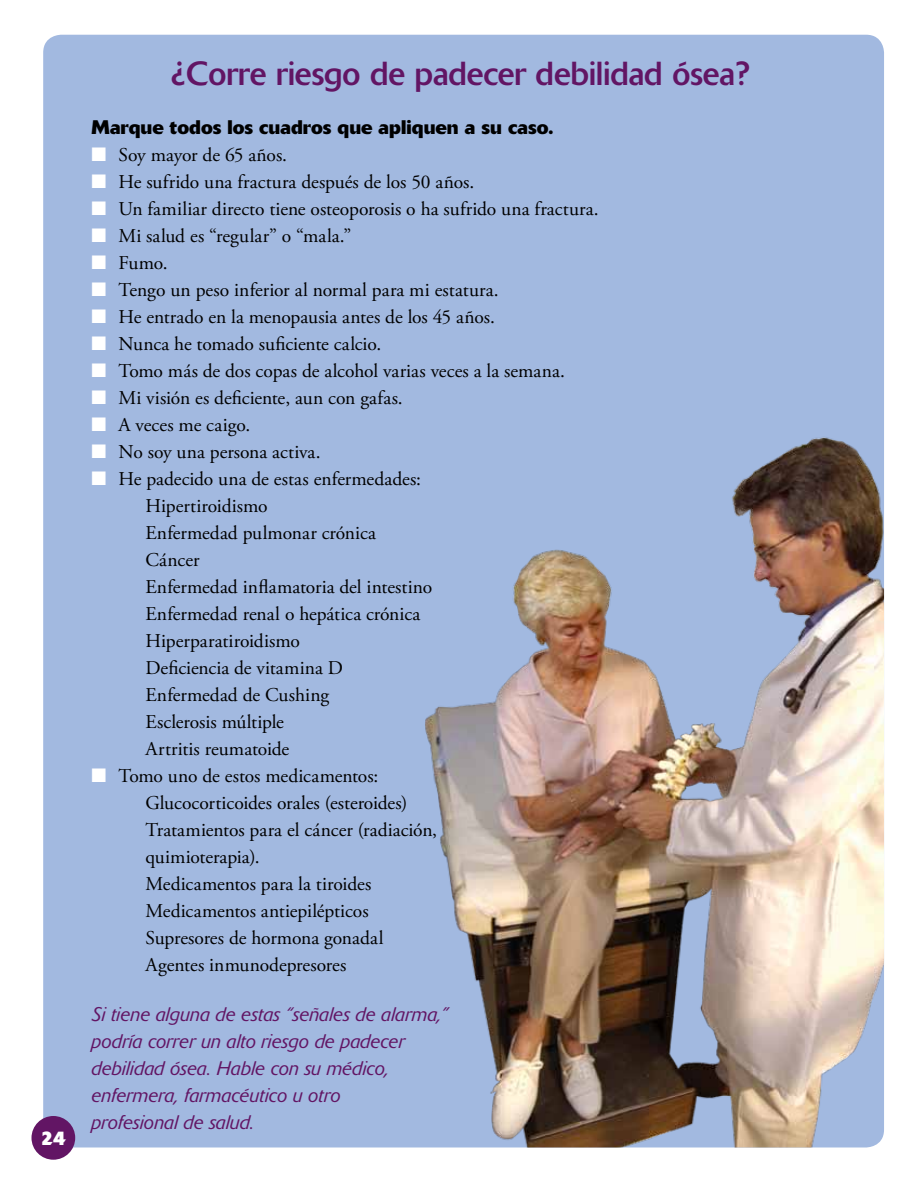
<style>
.page{position:relative;width:918px;height:1188px;background:#fff}
.page>*{position:absolute;margin:0;border:0;box-sizing:border-box;transform-origin:0 0}
.t1{font:33px "Delta";letter-spacing:-.005em;color:#621564}
.t2{font:19.5px "Adobe Garamond Pro";color:#000}
.t3{font:italic 300 19.5px/27px "Delta";letter-spacing:.01em;color:#621564}
.t4{font:700 19.5px "Delta";letter-spacing:.005em;color:#000}
.t5{font:700 19.5px "Delta";color:#fff}
</style>
<div class="page">
<div style="left:43px;top:35px;width:841px;height:1112px;background:#a2b9e0;border-radius:18px"></div>
<img style="left:425px;top:437px;width:459px;height:711px">
<div style="left:32px;top:1116px;width:43px;height:44px;background:#621564;border-radius:50%"></div>
<p class="t5" style="left:41px;top:1126px;width:26px">24</p>
<h1 class="t1" style="left:172px;top:54px;width:579px">¿Corre riesgo de padecer debilidad ósea?</h1>
<p class="t4" style="left:92px;top:115px;width:463px">Marque todos los cuadros que apliquen a su caso.</p>
<p class="t2" style="left:119px;top:143px;width:170px">Soy mayor de 65 años.</p>
<p class="t2" style="left:119px;top:170px;width:357px">He sufrido una fractura después de los 50 años.</p>
<p class="t2" style="left:119px;top:197px;width:482px">Un familiar directo tiene osteoporosis o ha sufrido una fractura.</p>
<p class="t2" style="left:119px;top:224px;width:234px">Mi salud es “regular” o “mala.”</p>
<p class="t2" style="left:119px;top:251px;width:51px">Fumo.</p>
<p class="t2" style="left:119px;top:278px;width:382px">Tengo un peso inferior al normal para mi estatura.</p>
<p class="t2" style="left:119px;top:305px;width:378px">He entrado en la menopausia antes de los 45 años.</p>
<p class="t2" style="left:119px;top:332px;width:264px">Nunca he tomado suficiente calcio.</p>
<p class="t2" style="left:119px;top:359px;width:448px">Tomo más de dos copas de alcohol varias veces a la semana.</p>
<p class="t2" style="left:119px;top:386px;width:286px">Mi visión es deficiente, aun con gafas.</p>
<p class="t2" style="left:119px;top:413px;width:133px">A veces me caigo.</p>
<p class="t2" style="left:119px;top:440px;width:204px">No soy una persona activa.</p>
<p class="t2" style="left:119px;top:467px;width:304px">He padecido una de estas enfermedades:</p>
<p class="t2" style="left:145px;top:494px;width:124px">Hipertiroidismo</p>
<p class="t2" style="left:145px;top:521px;width:232px">Enfermedad pulmonar crónica</p>
<p class="t2" style="left:145px;top:548px;width:56px">Cáncer</p>
<p class="t2" style="left:145px;top:575px;width:288px">Enfermedad inflamatoria del intestino</p>
<p class="t2" style="left:145px;top:603px;width:276px">Enfermedad renal o hepática crónica</p>
<p class="t2" style="left:145px;top:630px;width:156px">Hiperparatiroidismo</p>
<p class="t2" style="left:145px;top:657px;width:199px">Deficiencia de vitamina D</p>
<p class="t2" style="left:145px;top:684px;width:185px">Enfermedad de Cushing</p>
<p class="t2" style="left:145px;top:711px;width:140px">Esclerosis múltiple</p>
<p class="t2" style="left:145px;top:738px;width:145px">Artritis reumatoide</p>
<p class="t2" style="left:119px;top:765px;width:261px">Tomo uno de estos medicamentos:</p>
<p class="t2" style="left:145px;top:792px;width:263px">Glucocorticoides orales (esteroides)</p>
<p class="t2" style="left:145px;top:819px;width:293px">Tratamientos para el cáncer (radiación,</p>
<p class="t2" style="left:145px;top:846px;width:116px">quimioterapia).</p>
<p class="t2" style="left:145px;top:873px;width:227px">Medicamentos para la tiroides</p>
<p class="t2" style="left:145px;top:900px;width:225px">Medicamentos antiepilépticos</p>
<p class="t2" style="left:145px;top:927px;width:239px">Supresores de hormona gonadal</p>
<p class="t2" style="left:145px;top:954px;width:202px">Agentes inmunodepresores</p>
<p class="t3" style="left:92px;top:1001px;width:358px">Si tiene alguna de estas “señales de alarma,” podría correr un alto riesgo de padecer debilidad ósea. Hable con su médico, enfermera, farmacéutico u otro<br>profesional de salud.</p>
</div>
